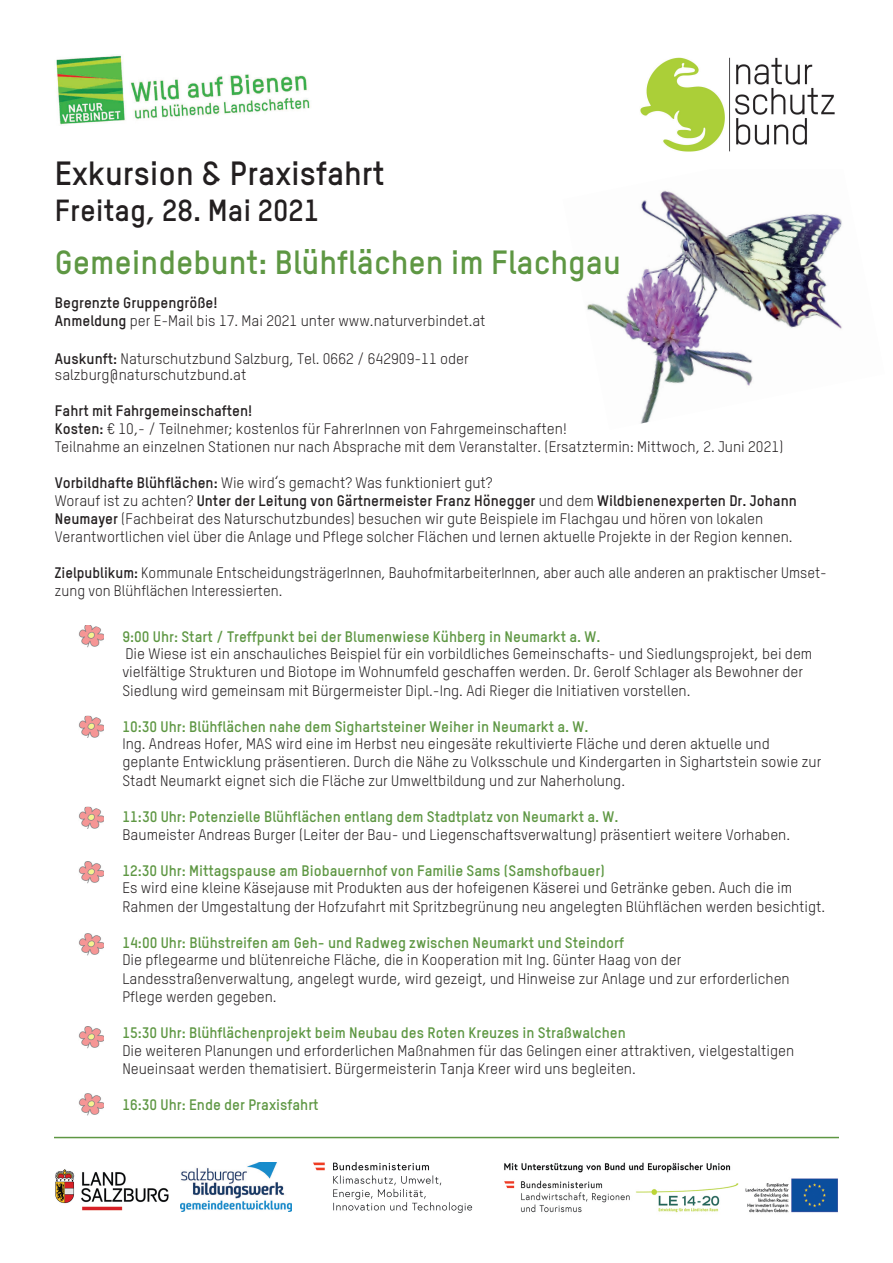
<style>
.page{position:relative;width:893px;height:1263px;background:#fff}
.page>*{position:absolute;margin:0;border:0;box-sizing:border-box;transform-origin:0 0}
.t1{font:700 33px "TSTAR";color:#5e9743}
.t2{font:700 33px "TSTAR";color:#231f20}
.t3{font:700 30px "TSTAR";color:#231f20}
.t4{font:15px/18px "TSTAR";color:#231f20}
.t5{font:700 15px "TSTAR";color:#5e9743}
.s1{font-weight:700}
.s2{font-family:"TSTARPRO"}
.s3{font-weight:700;color:#5e9743}
</style>
<div class="page">
<img style="left:56px;top:55px;width:255px;height:70px">
<img style="left:313px;top:1162px;width:160px;height:51px">
<img style="left:55px;top:1169px;width:114px;height:41px">
<img style="left:587px;top:190px;width:255px;height:234px">
<img style="left:504px;top:1162px;width:334px;height:51px">
<img style="left:180px;top:1163px;width:112px;height:48px">
<img style="left:640px;top:57px;width:195px;height:95px">
<img style="left:78px;top:625px;width:26px;height:22px">
<img style="left:78px;top:716px;width:26px;height:22px">
<img style="left:78px;top:807px;width:26px;height:22px">
<img style="left:78px;top:861px;width:26px;height:22px">
<img style="left:78px;top:1026px;width:26px;height:22px">
<img style="left:78px;top:1093px;width:26px;height:22px">
<img style="left:78px;top:933px;width:26px;height:22px">
<hr style="left:54px;top:1137px;width:785px;height:1px;background:#5e9743">
<h1 class="t2" style="left:55px;top:152px;width:331px">Exkursion &amp; Praxisfahrt</h1>
<h2 class="t3" style="left:55px;top:191px;width:266px">Freitag, 28. Mai 2021</h2>
<h1 class="t1" style="left:55px;top:242px;width:567px">Gemeindebunt: Blühflächen im Flachgau</h1>
<p class="t4" style="left:55px;top:294px;width:432px"><span class="s1">Begrenzte Gruppengröße!<br>Anmeldung</span> per E-Mail bis 17. Mai 2021 unter www.naturverbindet.at</p>
<p class="t4" style="left:55px;top:350px;width:415px;line-height:16.2px"><span class="s1">Auskunft:</span> Naturschutzbund Salzburg, Tel. 0662 / 642<span class="s2">9</span>09-11 oder salzburg@naturschutzbund.at</p>
<p class="t4" style="left:55px;top:402px;width:730px"><span class="s1">Fahrt mit Fahrgemeinschaften!<br>Kosten:</span> € 10,- / Teilnehmer; kostenlos für FahrerInnen von Fahrgemeinschaften!<br>Teilnahme an einzelnen Stationen nur nach Absprache mit dem Veranstalter. (Ersatztermin: Mittwoch, 2. Juni 2021)</p>
<p class="t4" style="left:55px;top:474px;width:743px"><span class="s1">Vorbildhafte Blühflächen:</span> Wie wird‘s gemacht? Was funktioniert gut?<br>Worauf ist zu achten? <span class="s1">Unter der Leitung von Gärtnermeister Franz Hönegger</span> und dem <span class="s1">Wildbienenexperten Dr. Johann Neumayer</span> (Fachbeirat des Naturschutzbundes) besuchen wir gute Beispiele im Flachgau und hören von lokalen Verantwortlichen viel über die Anlage und Pflege solcher Flächen und lernen aktuelle Projekte in der Region kennen.</p>
<p class="t4" style="left:55px;top:564px;width:773px"><span class="s1">Zielpublikum:</span> Kommunale EntscheidungsträgerInnen, BauhofmitarbeiterInnen, aber auch alle anderen an praktischer Umset&shy;zung von Blühflächen Interessierten.</p>
<p class="t5" style="left:122px;top:627px;width:480px">9:00 Uhr: Start / Treffpunkt bei der Blumenwiese Kühberg in Neumarkt a. W.</p>
<p class="t4" style="left:122px;top:645px;width:691px">Die Wiese ist ein anschauliches Beispiel für ein vorbildliches Gemeinschafts- und Siedlungsprojekt, bei dem vielfältige Strukturen und Biotope im Wohnumfeld geschaffen werden. Dr. Gerolf Schlager als Bewohner der<br>Siedlung wird gemeinsam mit Bürgermeister Dipl.-Ing. Adi Rieger die Initiativen vorstellen.</p>
<p class="t5" style="left:122px;top:717px;width:468px">10:30 Uhr: Blühflächen nahe dem Sighartsteiner Weiher in Neumarkt a. W.</p>
<p class="t4" style="left:122px;top:735px;width:701px">Ing. Andreas Hofer, MAS wird eine im Herbst neu eingesäte rekultivierte Fläche und deren aktuelle und geplante Entwicklung präsentieren. Durch die Nähe zu Volksschule und Kindergarten in Sighartstein sowie zur<br>Stadt Neumarkt eignet sich die Fläche zur Umweltbildung und zur Naherholung.</p>
<p class="t5" style="left:122px;top:807px;width:498px">11:30 Uhr: Potenzielle Blühflächen entlang dem Stadtplatz von Neumarkt a. W.</p>
<p class="t4" style="left:122px;top:825px;width:669px">Baumeister Andreas Burger (Leiter der Bau- und Liegenschaftsverwaltung) präsentiert weitere Vorhaben.</p>
<p class="t5" style="left:122px;top:861px;width:484px">12:30 Uhr: Mittagspause am Biobauernhof von Familie Sams (Samshofbauer)</p>
<p class="t4" style="left:122px;top:879px;width:704px">Es wird eine kleine Käsejause mit Produkten aus der hofeigenen Käserei und Getränke geben. Auch die im<br>Rahmen der Umgestaltung der Hofzufahrt mit Spritzbegrünung neu angelegten Blühflächen werden besichtigt.</p>
<p class="t4" style="left:122px;top:933px;width:669px"><span class="s3">14:00 Uhr: Blühstreifen am Geh- und Radweg zwischen Neumarkt und Steindorf<br></span>Die pflegearme und blütenreiche Fläche, die in Kooperation mit Ing. Günter Ha<span class="s2">a</span>g von der Landesstraßenverwaltung, angelegt wurde, wird gezeigt, und Hinweise zur Anlage und zur erforderlichen Pflege werden gegeben.</p>
<p class="t5" style="left:122px;top:1023px;width:505px">15:30 Uhr: Blühflächenprojekt beim Neubau des Roten Kreuzes in Straßwalchen</p>
<p class="t4" style="left:122px;top:1041px;width:673px">Die weiteren Planungen und erforderlichen Maßnahmen für das Gelingen einer attraktiven, vielgestaltigen<br>Neueinsaat werden thematisiert. Bürgermeisterin Tanja Kreer wird uns begleiten.</p>
<p class="t5" style="left:122px;top:1095px;width:198px">16:30 Uhr: Ende der Praxisfahrt</p>
</div>
